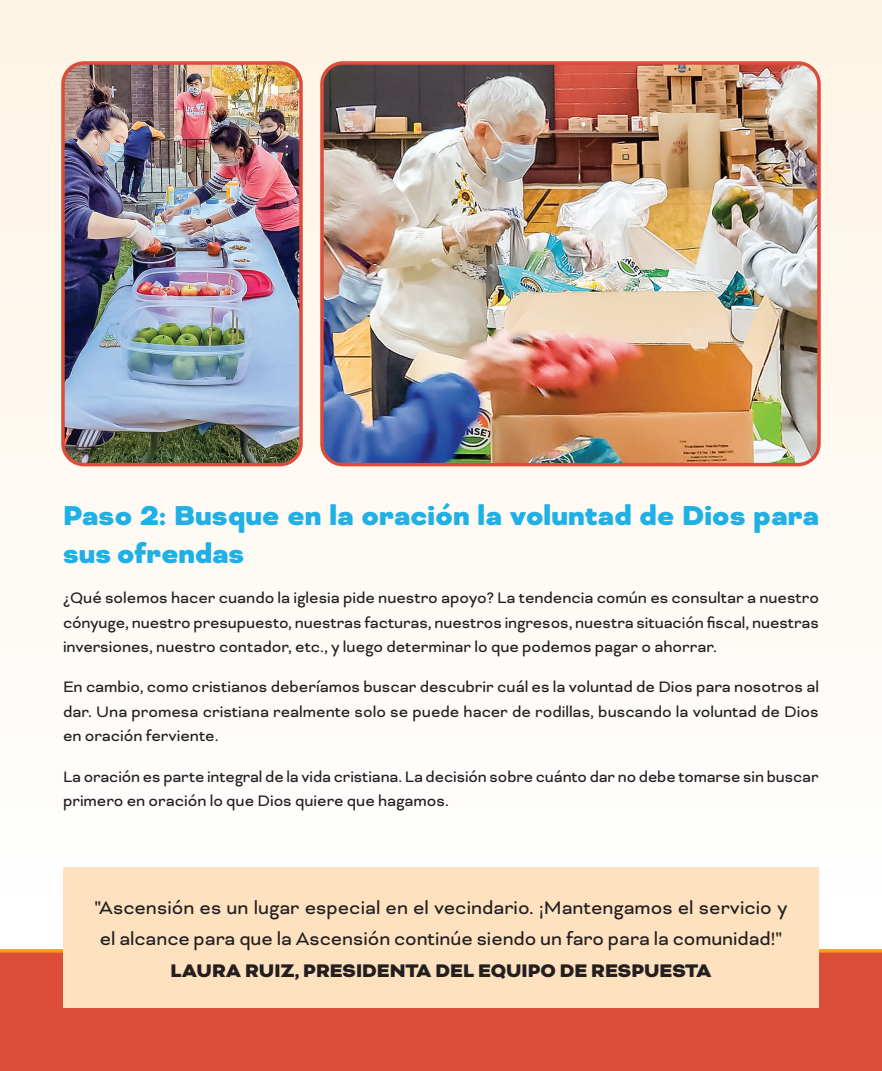
<style>
.page{position:relative;width:882px;height:1071px;background:#fff}
.page>*{position:absolute;margin:0;border:0;box-sizing:border-box;transform-origin:0 0}
.t1{font:900 31.5px/37.8px "Bicyclette";letter-spacing:.005em;color:#1fb0e6}
.t2{font:21px/31.5px "Bicyclette";color:#231f20}
.t3{font:900 21px "Bicyclette";color:#231f20}
.t4{font:17.5px/24.5px "Bicyclette";color:#231f20;text-align:justify}
</style>
<div class="page">
<div style="left:0;top:0;width:882px;height:898px;background:linear-gradient(to bottom,#fef4e4,#fefefe)"></div>
<img style="left:322px;top:63px;width:497px;height:402px">
<div style="left:320px;top:61px;width:501px;height:405px;border:4px solid #db4c39;border-radius:21px"></div>
<div style="left:0;top:952px;width:882px;height:119px;background:#db4c39"></div>
<svg style="left:0;top:949px;width:882px;height:4px"></svg>
<div style="left:63px;top:868px;width:756px;height:140px;background:#fee2c0"></div>
<img style="left:63px;top:63px;width:238px;height:402px">
<div style="left:61px;top:61px;width:242px;height:405px;border:4px solid #db4c39;border-radius:21px"></div>
<h1 class="t1" style="left:63px;top:497px;width:758px">Paso 2: Busque en la oración la voluntad de Dios para sus ofrendas</h1>
<p class="t4" style="left:63px;top:586px;width:758px">¿Qué solemos hacer cuando la iglesia pide nuestro apoyo? La tendencia común es consultar a nuestro cónyuge, nuestro presupuesto, nuestras facturas, nuestros ingresos, nuestra situación fiscal, nuestras inversiones, nuestro contador, etc., y luego determinar lo que podemos pagar o ahorrar.</p>
<p class="t4" style="left:63px;top:675px;width:758px">En cambio, como cristianos deberíamos buscar descubrir cuál es la voluntad de Dios para nosotros al dar. Una promesa cristiana realmente solo se puede hacer de rodillas, buscando la voluntad de Dios en oración ferviente.</p>
<p class="t4" style="left:63px;top:764px;width:757px">La oración es parte integral de la vida cristiana. La decisión sobre cuánto dar no debe tomarse sin buscar primero en oración lo que Dios quiere que hagamos.</p>
<p class="t2" style="left:94px;top:891px;width:694px">"Ascensión es un lugar especial en el vecindario. ¡Mantengamos el servicio y el alcance para que la Ascensión continúe siendo un faro para la comunidad!"</p>
<p class="t3" style="left:171px;top:958px;width:542px">LAURA RUIZ, PRESIDENTA DEL EQUIPO DE RESPUESTA</p>
</div>
